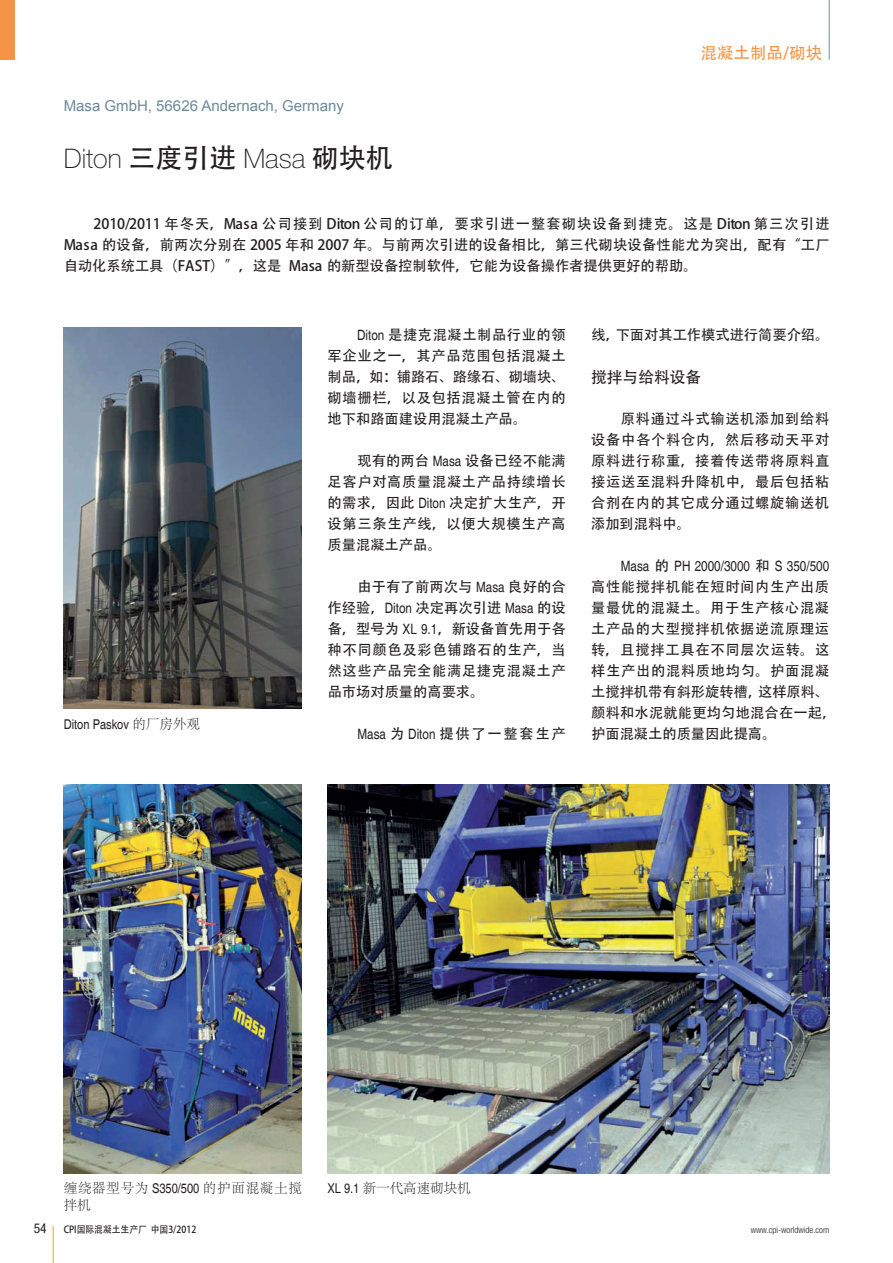
<style>
.page{position:relative;width:893px;height:1263px;background:#fff}
.page>*{position:absolute;margin:0;border:0;box-sizing:border-box;transform-origin:0 0}
.t1{font:100 27px "Helvetica Neue LT Pro";color:#231f20}
.t2{font:16.5px "Adobe Heiti Std";color:#f79444}
.t3{font:15.75px "Adobe Heiti Std";color:#231f20}
.t4{font:15px "Arial";color:#6b8b99}
.t5{font:14.25px/21px "Adobe Heiti Std";letter-spacing:.045em;color:#231f20;text-align:justify}
.t6{font:condensed 14.25px "Helvetica";color:#231f20}
.t7{font:14.25px "Adobe Heiti Std";color:#231f20}
.t8{font:300 13.5px/16.2px "Adobe Song Std";letter-spacing:.055em;color:#231f20}
.t9{font:condensed 13.5px "Helvetica";color:#231f20}
.t10{font:300 13.5px "Adobe Song Std";color:#231f20}
.t11{font:condensed 13.5px "Helvetica Neue LT Pro";color:#231f20}
.t12{font:9.75px "Adobe Heiti Std";color:#231f20;scale:.9 1}
.t13{font:300 condensed 9px "Helvetica Neue LT Pro";color:#231f20}
.s1{font-family:"Adobe Heiti Std";font-weight:400}
.s2{font-family:"Adobe Song Std";font-weight:300;font-stretch:normal}
.s3{font-family:"Helvetica";font-stretch:condensed}
.s4{font-family:"Adobe Heiti Std";font-stretch:normal}
.s5{font-family:"Helvetica";font-weight:400;font-stretch:condensed}
</style>
<div class="page">
<hr style="left:53px;top:1226px;width:1px;height:37px;background:#f69344">
<hr style="left:829px;top:0;width:1px;height:60px;background:#6b8b99">
<div style="left:0;top:0;width:15px;height:60px;background:#f69344"></div>
<img style="left:64px;top:327px;width:238px;height:381px">
<img style="left:64px;top:784px;width:238px;height:389px">
<img style="left:327px;top:784px;width:502px;height:389px">
<p class="t4" style="left:64px;top:95px;width:282px">Masa GmbH, 56626 Andernach, Germany</p>
<h1 class="t1" style="left:64px;top:143px;width:331px">Diton <span class="s1">三度引进</span> Masa <span class="s1">砌块机</span></h1>
<p class="t2" style="left:701px;top:43px;width:123px">混凝土制品/砌块</p>
<p class="t5" style="left:64px;top:214px;width:767px;text-indent:30px">2010/2011 年冬天，Masa 公司接到 Diton 公司的订单，要求引进一整套砌块设备到捷克。这是 Diton 第三次引进Masa 的设备，前两次分别在 2005 年和 2007 年。与前两次引进的设备相比，第三代砌块设备性能尤为突出，配有“工厂自动化系统工具（FAST）”，这是 Masa 的新型设备控制软件，它能为设备操作者提供更好的帮助。</p>
<p class="t9" style="left:64px;top:716px;width:138px">Diton Paskov <span class="s2">的厂房外观</span></p>
<p class="t5" style="left:327px;top:324px;width:240px;text-indent:30px"><span class="s3">Diton</span> 是捷克混凝土制品行业的领军企业之一，其产品范围包括混凝土制品，如：铺路石、路缘石、砌墙块、砌墙栅栏，以及包括混凝土管在内的地下和路面建设用混凝土产品。</p>
<p class="t5" style="left:328px;top:450px;width:240px;text-indent:30px">现有的两台 <span class="s3">Masa</span> 设备已经不能满足客户对高质量混凝土产品持续增长的需求，因此 <span class="s3">Diton</span> 决定扩大生产，开设第三条生产线，以便大规模生产高质量混凝土产品。</p>
<p class="t5" style="left:328px;top:576px;width:240px;text-indent:30px">由于有了前两次与 <span class="s3">Masa</span> 良好的合作经验，<span class="s3">Diton</span> 决定再次引进 <span class="s3">Masa</span> 的设备，型号为 <span class="s3">XL 9.1</span>，新设备首先用于各种不同颜色及彩色铺路石的生产，当然这些产品完全能满足捷克混凝土产品市场对质量的高要求。</p>
<p class="t6" style="left:357px;top:725px;width:210px">Masa <span class="s4">为</span> Diton <span class="s4">提供了一整套生产</span></p>
<p class="t7" style="left:591px;top:326px;width:240px">线，下面对其工作模式进行简要介绍。</p>
<p class="t3" style="left:591px;top:368px;width:112px">搅拌与给料设备</p>
<p class="t5" style="left:591px;top:409px;width:240px;text-indent:30px">原料通过斗式输送机添加到给料设备中各个料仓内，然后移动天平对原料进行称重，接着传送带将原料直接运送至混料升降机中，最后包括粘合剂在内的其它成分通过螺旋输送机添加到混料中。</p>
<p class="t6" style="left:621px;top:558px;width:210px">Masa <span class="s4">的</span> PH 2000/3000 <span class="s4">和</span> S 350/500</p>
<p class="t5" style="left:591px;top:577px;width:247px;text-align:left">高性能搅拌机能在短时间内生产出质量最优的混凝土。用于生产核心混凝土产品的大型搅拌机依据逆流原理运转，且搅拌工具在不同层次运转。这样生产出的混料质地均匀。护面混凝土搅拌机带有斜形旋转槽，这样原料、颜料和水泥就能更均匀地混合在一起，护面混凝土的质量因此提高。</p>
<p class="t8" style="left:64px;top:1181px;width:240px">缠绕器型号为 <span class="s5">S350/500</span> 的护面混凝土搅拌机</p>
<p class="t10" style="left:327px;top:1181px;width:145px"><span class="s5">XL 9.1</span> 新一代高速砌块机</p>
<p class="t11" style="left:34px;top:1220px;width:14px">54</p>
<p class="t12" style="left:64px;top:1223px;width:149px">CPI国际混凝土生产厂 中国3/2012</p>
<p class="t13" style="left:751px;top:1225px;width:80px">www.cpi-worldwide.com</p>
</div>
